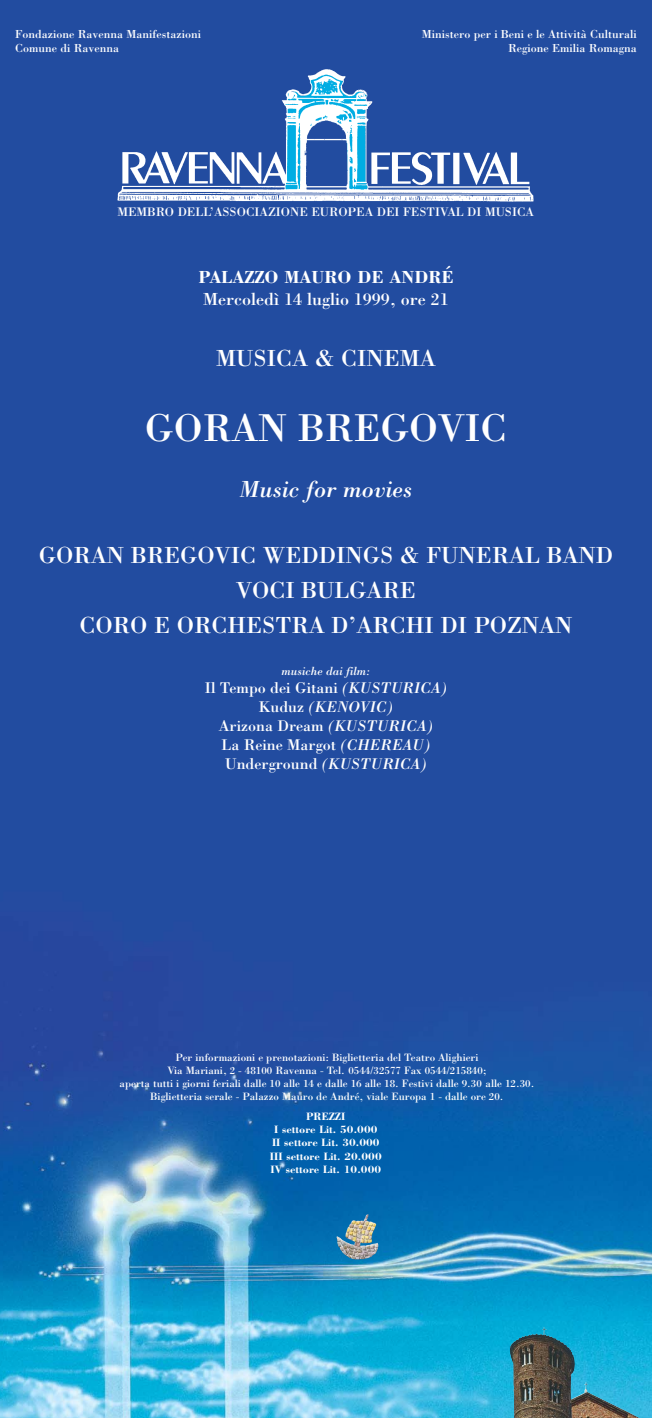
<style>
.page{position:relative;width:652px;height:1418px;background:#fff}
.page>*{position:absolute;margin:0;border:0;box-sizing:border-box;transform-origin:0 0}
.t1{font:40px "Bodoni";color:#fff}
.t2{font:24px/35px "Bodoni";color:#fff;text-align:center}
.t3{font:italic 24px "Bodoni";color:#fff}
.t4{font:18px "Bodoni";color:#fff}
.t5{font:700 18px "Bodoni";color:#fff}
.t6{font:16px/19.2px "Bodoni";color:#fff;text-align:center}
.t7{font:12.8px "Bodoni";color:#fff}
.t8{font:12px/14.4px "Bodoni";color:#fff}
.t9{font:italic 12px "Bodoni";color:#fff}
.t10{font:11px/13.2px "Bodoni";color:#fff;text-align:center}
.t11{font:700 11px/13.2px "Bodoni";color:#fff;text-align:center}
.s1{font-style:italic}
</style>
<div class="page">
<img style="left:0;top:0;width:652px;height:1417px">
<img style="left:118px;top:70px;width:416px;height:132px">
<img style="left:510px;top:1326px;width:130px;height:91px">
<img style="left:336px;top:1214px;width:42px;height:45px">
<p class="t8" style="left:15px;top:28px;width:187px">Fondazione Ravenna Manifestazioni<br>Comune di Ravenna</p>
<p class="t8" style="left:422px;top:28px;width:217px;text-align:right">Ministero per i Beni e le Attività Culturali<br>Regione Emilia Romagna</p>
<p class="t7" style="left:117px;top:207px;width:418px">MEMBRO DELL’ASSOCIAZIONE EUROPEA DEI FESTIVAL DI MUSICA</p>
<h3 class="t5" style="left:198px;top:271px;width:257px">PALAZZO MAURO DE ANDRÉ</h3>
<h3 class="t4" style="left:203px;top:292px;width:247px">Mercoledì 14 luglio 1999, ore 21</h3>
<h2 class="t2" style="left:216px;top:343px;width:221px">MUSICA &amp; CINEMA</h2>
<h1 class="t1" style="left:145px;top:413px;width:364px">GORAN BREGOVIC</h1>
<h2 class="t3" style="left:239px;top:480px;width:175px">Music for movies</h2>
<h2 class="t2" style="left:39px;top:540px;width:576px">GORAN BREGOVIC WEDDINGS &amp; FUNERAL BAND<br>VOCI BULGARE<br>CORO E ORCHESTRA D’ARCHI DI POZNAN</h2>
<p class="t9" style="left:281px;top:667px;width:90px">musiche dai film:</p>
<h3 class="t6" style="left:205px;top:679px;width:244px">Il Tempo dei Gitani <span class="s1">(KUSTURICA)<br></span>Kuduz <span class="s1">(KENOVIC)<br></span>Arizona Dream <span class="s1">(KUSTURICA)<br></span>La Reine Margot <span class="s1">(CHEREAU)<br></span>Underground <span class="s1">(KUSTURICA)</span></h3>
<p class="t10" style="left:120px;top:1051px;width:416px">Per informazioni e prenotazioni: Biglietteria del Teatro Alighieri<br>Via Mariani, 2 - 48100 Ravenna - Tel. 0544/32577 Fax 0544/215840;<br>aperta tutti i giorni feriali dalle 10 alle 14 e dalle 16 alle 18. Festivi dalle 9.30 alle 12.30.<br>Biglietteria serale - Palazzo Mauro de André, viale Europa 1 - dalle ore 20.</p>
<p class="t11" style="left:270px;top:1110px;width:113px">PREZZI<br>I settore Lit. 50.000<br>II settore Lit. 30.000<br>III settore Lit. 20.000<br>IV settore Lit. 10.000</p>
</div>
